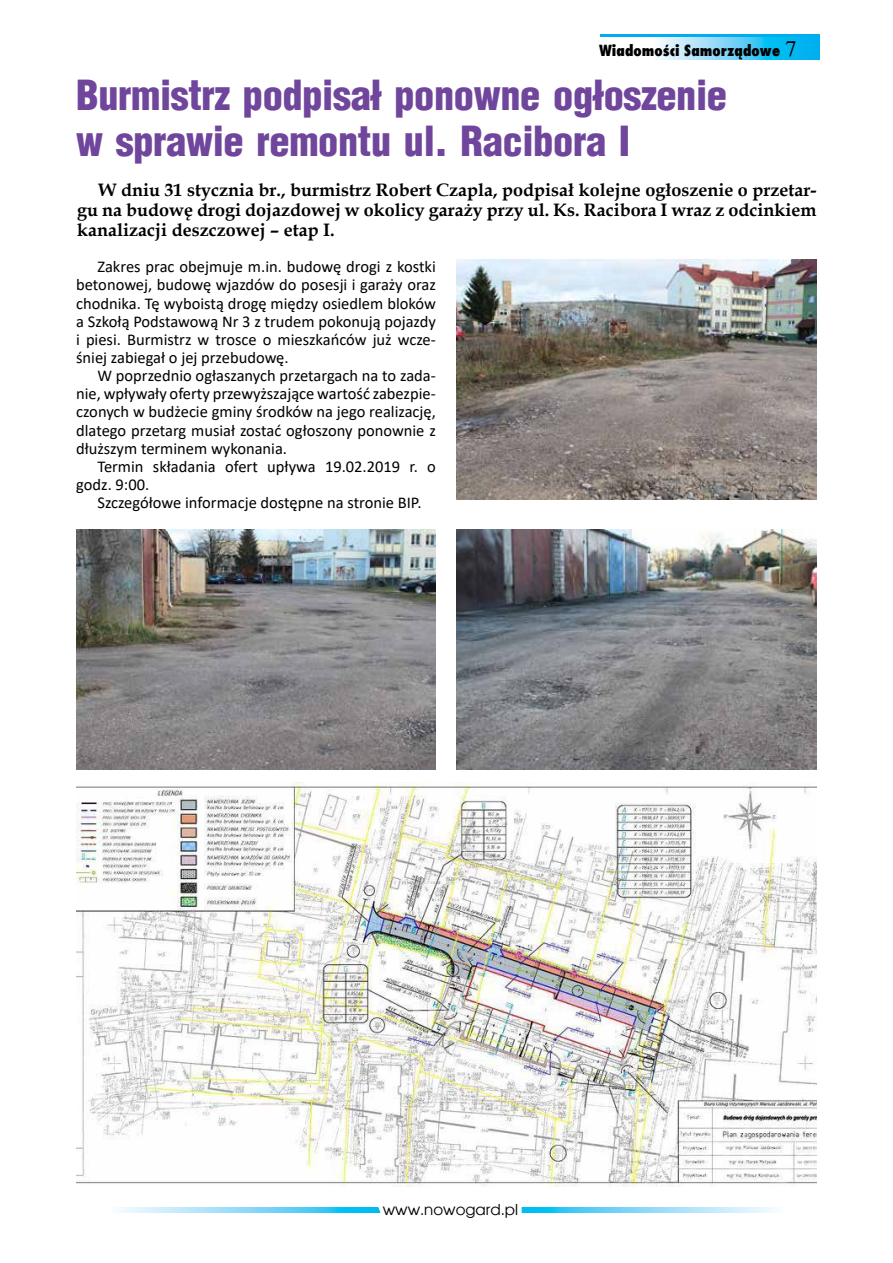
<style>
.page{position:relative;width:893px;height:1263px;background:#fff}
.page>*{position:absolute;margin:0;border:0;box-sizing:border-box;transform-origin:0 0}
.t1{font:900 40.5px/46.5px "Switzerland Cond";letter-spacing:-.01em;color:#70469c}
.t2{font:22.5px "Times";color:#000}
.t3{font:700 18px/19.8px "Book Antiqua";color:#000;text-align:justify}
.t4{font:16.5px/18.1px "Calibri";color:#000;text-align:justify}
.t5{font:800 15px "Fujiyama";color:#000}
.t6{font:15px "Avalon";color:#000}
</style>
<div class="page">
<div style="left:600px;top:34px;width:220px;height:26px;background:#00aeef"></div>
<svg style="left:600px;top:37px;width:190px;height:22px;background:#a2e3f9"></svg>
<svg style="left:527px;top:1208px;width:248px;height:5px"></svg>
<svg style="left:119px;top:1208px;width:251px;height:5px"></svg>
<svg style="left:370px;top:1186px;width:157px;height:27px"></svg>
<img style="left:76px;top:782px;width:740px;height:404px">
<img style="left:457px;top:260px;width:359px;height:239px">
<img style="left:457px;top:529px;width:359px;height:240px">
<img style="left:76px;top:529px;width:359px;height:240px">
<h2 class="t2" style="left:785px;top:36px;width:13px">7</h2>
<p class="t5" style="left:599px;top:40px;width:182px">Wiadomości Samorządowe</p>
<h1 class="t1" style="left:76px;top:70px;width:652px">Burmistrz podpisał ponowne ogłoszenie w sprawie remontu ul. Racibora I</h1>
<p class="t3" style="left:77px;top:180px;width:741px;text-indent:21px">W dniu 31 stycznia br., burmistrz Robert Czapla, podpisał kolejne ogłoszenie o przetar&shy;gu na budowę drogi dojazdowej w okolicy garaży przy ul. Ks. Racibora I wraz z odcinkiem kanalizacji deszczowej – etap I.</p>
<p class="t4" style="left:76px;top:257px;width:361px;text-indent:21px">Zakres prac obejmuje m.in. budowę drogi z kostki betonowej, budowę wjazdów do posesji i garaży oraz chodnika. Tę wyboistą drogę między osiedlem bloków a Szkołą Podstawową Nr 3 z trudem pokonują pojazdy i piesi. Burmistrz w trosce o mieszkańców już wcze&shy;śniej zabiegał o jej przebudowę.</p>
<p class="t4" style="left:76px;top:366px;width:361px;text-indent:21px">W poprzednio ogłaszanych przetargach na to zada&shy;nie, wpływały oferty przewyższające wartość zabezpie&shy;czonych w budżecie gminy środków na jego realizację, dlatego przetarg musiał zostać ogłoszony ponownie z dłuższym terminem wykonania.</p>
<p class="t4" style="left:76px;top:457px;width:361px;text-indent:21px">Termin składania ofert upływa 19.02.2019 r. o godz. 9:00.</p>
<p class="t4" style="left:97px;top:493px;width:326px">Szczegółowe informacje dostępne na stronie BIP.</p>
<p class="t6" style="left:383px;top:1200px;width:137px">www.nowogard.pl</p>
</div>
